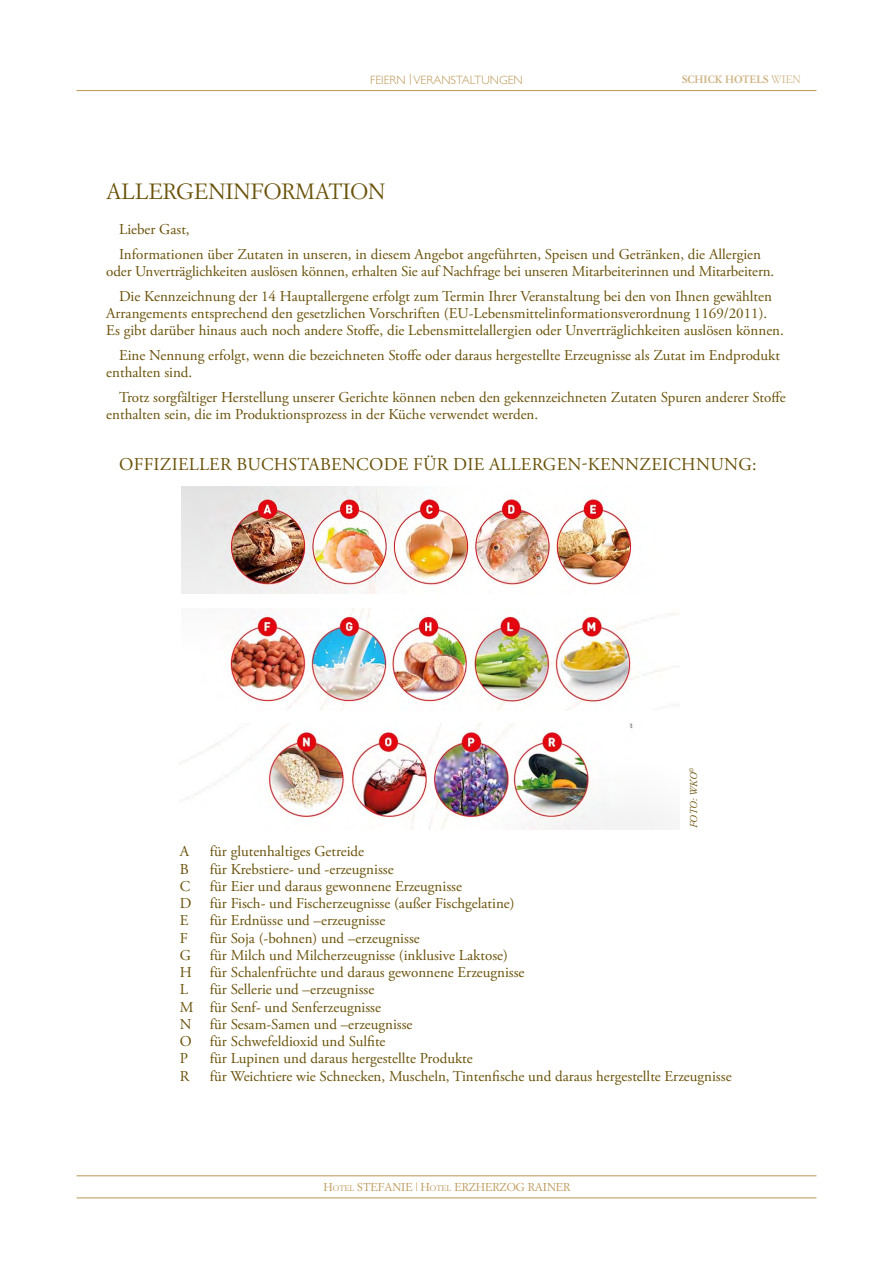
<style>
.page{position:relative;width:893px;height:1263px;background:#fff}
.page>*{position:absolute;margin:0;border:0;box-sizing:border-box;transform-origin:0 0}
.t1{font:21.75px "Simoncini Garamond";color:#6a5209}
.t2{font:18px "Adobe Garamond Pro";color:#6a5209}
.t3{font:15px/17.2px "Adobe Garamond Pro";color:#6a5209}
.t4{font:300 12px "Gill Sans";color:#bc9755}
.t5{font:11.25px "Simoncini Garamond";color:#bc9755}
.t6{font:700 10.5px "Simoncini Garamond";color:#d0b688}
.t7{font:italic 10.5px "Adobe Garamond Pro";color:#6a5209}
.s1{font-weight:400}
.s2{font-style:inherit}
.s3{font-size:7.8px}
</style>
<div class="page">
<hr style="left:77px;top:90px;width:739px;height:1px;background:#bc9755">
<hr style="left:77px;top:1175px;width:739px;height:1px;background:#bc9755">
<hr style="left:77px;top:1197px;width:739px;height:1px;background:#bc9755">
<img style="left:181px;top:487px;width:452px;height:106px">
<img style="left:230px;top:608px;width:450px;height:102px">
<img style="left:180px;top:723px;width:487px;height:107px">
<p class="t4" style="left:370px;top:70px;width:154px">FEIERN | VERANSTALTUNGEN</p>
<p class="t6" style="left:682px;top:73px;width:120px">SCHICK HOTELS <span class="s1">WIEN</span></p>
<h1 class="t1" style="left:106px;top:178px;width:281px">ALLERGENINFORMATION</h1>
<p class="t3" style="left:119px;top:217px;width:643px;line-height:24.8px">Lieber Gast,<br>Informationen über Zutaten in unseren, in diesem Angebot angeführten, Speisen und Getränken, die Allergien</p>
<p class="t3" style="left:106px;top:259px;width:669px;line-height:24.8px;text-align:right">oder Unverträglichkeiten auslösen können, erhalten Sie auf Nachfrage bei unseren Mitarbeiterinnen und Mitarbeitern.<br>Die Kennzeichnung der 14 Hauptallergene erfolgt zum Termin Ihrer Veranstaltung bei den von Ihnen gewählten</p>
<p class="t3" style="left:106px;top:305px;width:679px">Arrangements entsprechend den gesetzlichen Vorschriften (EU-Lebensmittelinformationsverordnung 1169/2011).<br>Es gibt darüber hinaus auch noch andere Stoffe, die Lebensmittelallergien oder Unverträglichkeiten auslösen können.</p>
<p class="t3" style="left:106px;top:347px;width:675px;text-indent:13px">Eine Nennung erfolgt, wenn die bezeichneten Stoffe oder daraus hergestellte Erzeugnisse als Zutat im Endprodukt enthalten sind.</p>
<p class="t3" style="left:106px;top:389px;width:681px;text-indent:13px">Trotz sorgfältiger Herstellung unserer Gerichte können neben den gekennzeichneten Zutaten Spuren anderer Stoffe enthalten sein, die im Produktionsprozess in der Küche verwendet werden.</p>
<p class="t2" style="left:119px;top:454px;width:12px">offizieller</p>
<p class="t2" style="left:236px;top:454px;width:25px">Buchstabencode</p>
<p class="t2" style="left:413px;top:454px;width:13px">für</p>
<p class="t2" style="left:453px;top:454px;width:12px">die</p>
<p class="t2" style="left:489px;top:454px;width:24px">Allergen</p>
<p class="t2" style="left:582px;top:454px;width:32px">-Kennzeichnung</p>
<p class="t2" style="left:752px;top:454px;width:6px">:</p>
<p class="t3" style="left:180px;top:843px;width:11px">A</p>
<p class="t3" style="left:210px;top:843px;width:156px">für glutenhaltiges Getreide</p>
<p class="t3" style="left:180px;top:861px;width:11px">B</p>
<p class="t3" style="left:210px;top:861px;width:185px">für Krebstiere- und -erzeugnisse</p>
<p class="t3" style="left:180px;top:878px;width:12px">C</p>
<p class="t3" style="left:180px;top:878px;width:336px;text-indent:30px">für Eier und daraus gewonnene Erzeugnisse<br>D für Fisch- und Fischerzeugnisse (außer Fischgelatine)<br>E</p>
<p class="t3" style="left:210px;top:912px;width:177px">für Erdnüsse und –erzeugnisse</p>
<p class="t3" style="left:180px;top:930px;width:10px">F</p>
<p class="t3" style="left:210px;top:930px;width:211px">für Soja (-bohnen) und –erzeugnisse</p>
<p class="t3" style="left:180px;top:947px;width:13px">G</p>
<p class="t3" style="left:180px;top:947px;width:346px;text-indent:30px">für Milch und Milcherzeugnisse (inklusive Laktose)<br>H für Schalenfrüchte und daraus gewonnene Erzeugnisse<br>L</p>
<p class="t3" style="left:180px;top:981px;width:234px;text-indent:30px">für Sellerie und –erzeugnisse<br>M für Senf- und Senferzeugnisse<br>N für Sesam-Samen und –erzeugnisse<br>O für Schwefeldioxid und Sulfite<br>P</p>
<p class="t3" style="left:210px;top:1050px;width:264px">für Lupinen und daraus hergestellte Produkte</p>
<p class="t7" style="left:687px;top:828px;width:62px;rotate:-90deg">FoTo: WKo<sup>©</sup></p>
<p class="t3" style="left:180px;top:1068px;width:11px">R</p>
<p class="t3" style="left:210px;top:1068px;width:523px">für Weichtiere wie Schnecken, Muscheln, Tintenfische und daraus hergestellte Erzeugnisse</p>
<p class="t5" style="left:324px;top:1180px;width:248px"><span class="s2">H</span><span class="s3">OTEL</span> STEFANIE | <span class="s2">H</span><span class="s3">OTEL</span> ERZHERZOG RAINER</p>
</div>
